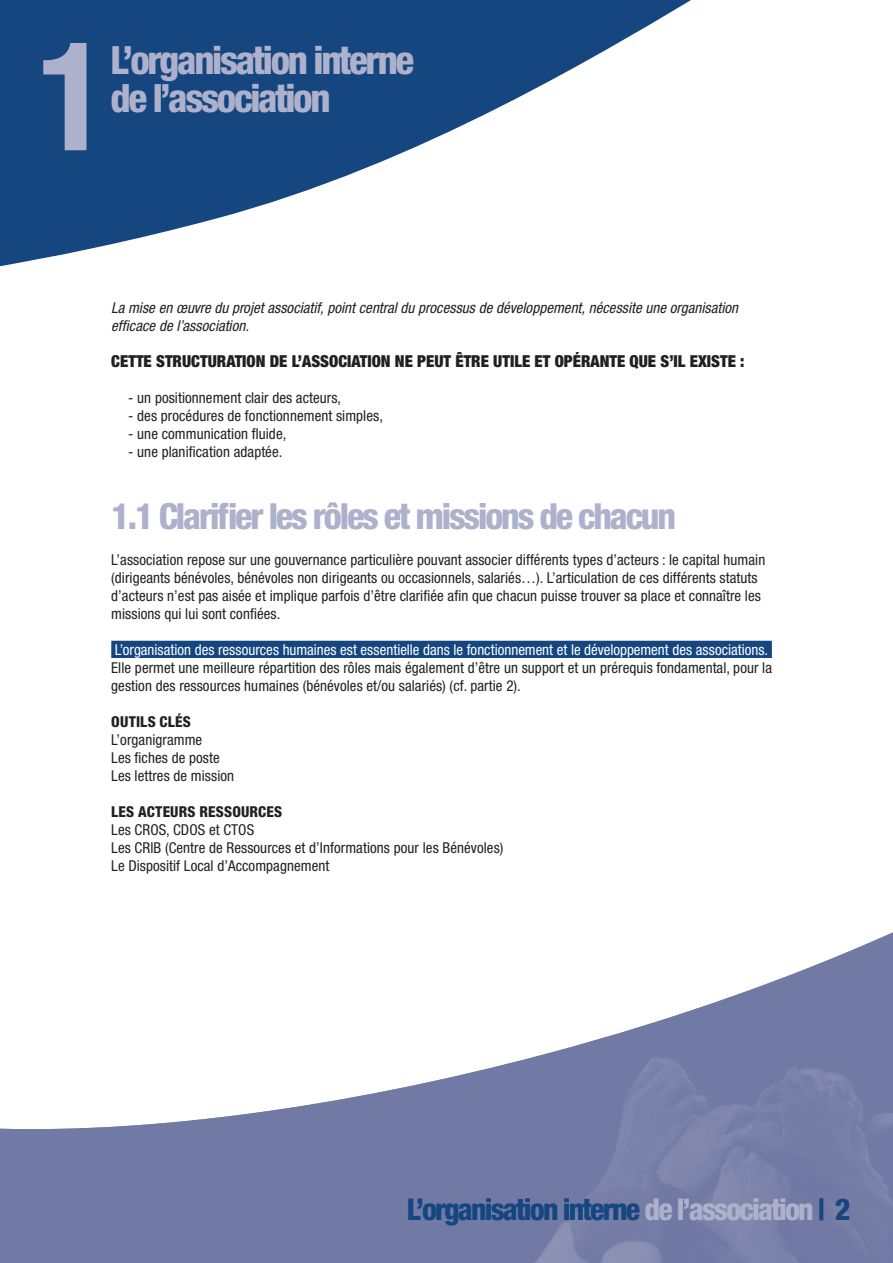
<style>
.page{position:relative;width:893px;height:1263px;background:#fff}
.page>*{position:absolute;margin:0;border:0;box-sizing:border-box;transform-origin:0 0}
.t1{font:700 condensed 151.5px "Helvetica Neue";color:#aeb1cb}
.t2{font:800 condensed 39px/37.5px "Helvetica Neue";color:#aeb1cb}
.t3{font:800 condensed 36px "Helvetica Neue";letter-spacing:-.06em;color:#aeb1cb}
.t4{font:800 condensed 30px "Helvetica Neue";color:#154680}
.t5{font:900 condensed 16.5px "Helvetica Neue";color:#231f20}
.t6{font:condensed 15px/18px "Helvetica Neue";letter-spacing:.005em;color:#231f20}
.t7{font:italic condensed 15px/18px "Helvetica Neue";letter-spacing:.005em;color:#231f20}
.t8{font:condensed 15px "Helvetica Neue";color:#fff}
.t9{font:800 condensed 15px "Helvetica Neue";letter-spacing:.015em;color:#231f20}
.s1{color:#aeb1cb}
</style>
<div class="page">
<svg style="left:0;top:0;width:691px;height:267px;fill:#154680"></svg>
<div style="left:111px;top:641px;width:661px;height:17px;background:#154680"></div>
<h1 class="t1" style="left:37px;top:5px;width:74px">1</h1>
<h2 class="t2" style="left:111px;top:41px;width:305px">L’organisation interne de l’association</h2>
<p class="t7" style="left:111px;top:298px;width:628px">La mise en œuvre du projet associatif, point central du processus de développement, nécessite une organisation efficace de l’association.</p>
<p class="t5" style="left:111px;top:350px;width:635px">CETTE STRUCTURATION DE L’ASSOCIATION NE PEUT ÊTRE UTILE ET OPÉRANTE QUE S’IL EXISTE :</p>
<p class="t6" style="left:128px;top:388px;width:214px">- un positionnement clair des acteurs,</p>
<p class="t6" style="left:128px;top:406px;width:256px">- des procédures de fonctionnement simples,</p>
<p class="t6" style="left:128px;top:424px;width:160px">- une communication fluide,</p>
<p class="t6" style="left:128px;top:442px;width:156px">- une planification adaptée.</p>
<h3 class="t3" style="left:111px;top:493px;width:566px">1.1 Clarifier les rôles et missions de chacun</h3>
<p class="t6" style="left:111px;top:550px;width:656px">L’association repose sur une gouvernance particulière pouvant associer différents types d’acteurs : le capital humain (dirigeants bénévoles, bénévoles non dirigeants ou occasionnels, salariés…). L’articulation de ces différents statuts d’acteurs n’est pas aisée et implique parfois d’être clarifiée afin que chacun puisse trouver sa place et connaître les missions qui lui sont confiées.</p>
<p class="t8" style="left:115px;top:641px;width:655px">L’organisation des ressources humaines est essentielle dans le fonctionnement et le développement des associations.</p>
<p class="t6" style="left:111px;top:658px;width:662px">Elle permet une meilleure répartition des rôles mais également d’être un support et un prérequis fondamental, pour la gestion des ressources humaines (bénévoles et/ou salariés) (cf. partie 2).</p>
<p class="t9" style="left:111px;top:712px;width:80px">Outils clés</p>
<p class="t6" style="left:111px;top:730px;width:124px">L’organigramme<br>Les fiches de poste<br>Les lettres de mission</p>
<p class="t9" style="left:111px;top:802px;width:171px">Les acteurs ressources</p>
<p class="t6" style="left:111px;top:820px;width:394px">Les CROS, CDOS et CTOS<br>Les CRIB (Centre de Ressources et d’Informations pour les Bénévoles)<br>Le Dispositif Local d’Accompagnement</p>
<h3 class="t4" style="left:407px;top:1191px;width:445px">L’organisation interne <span class="s1">de l’association</span> | 2</h3>
</div>
